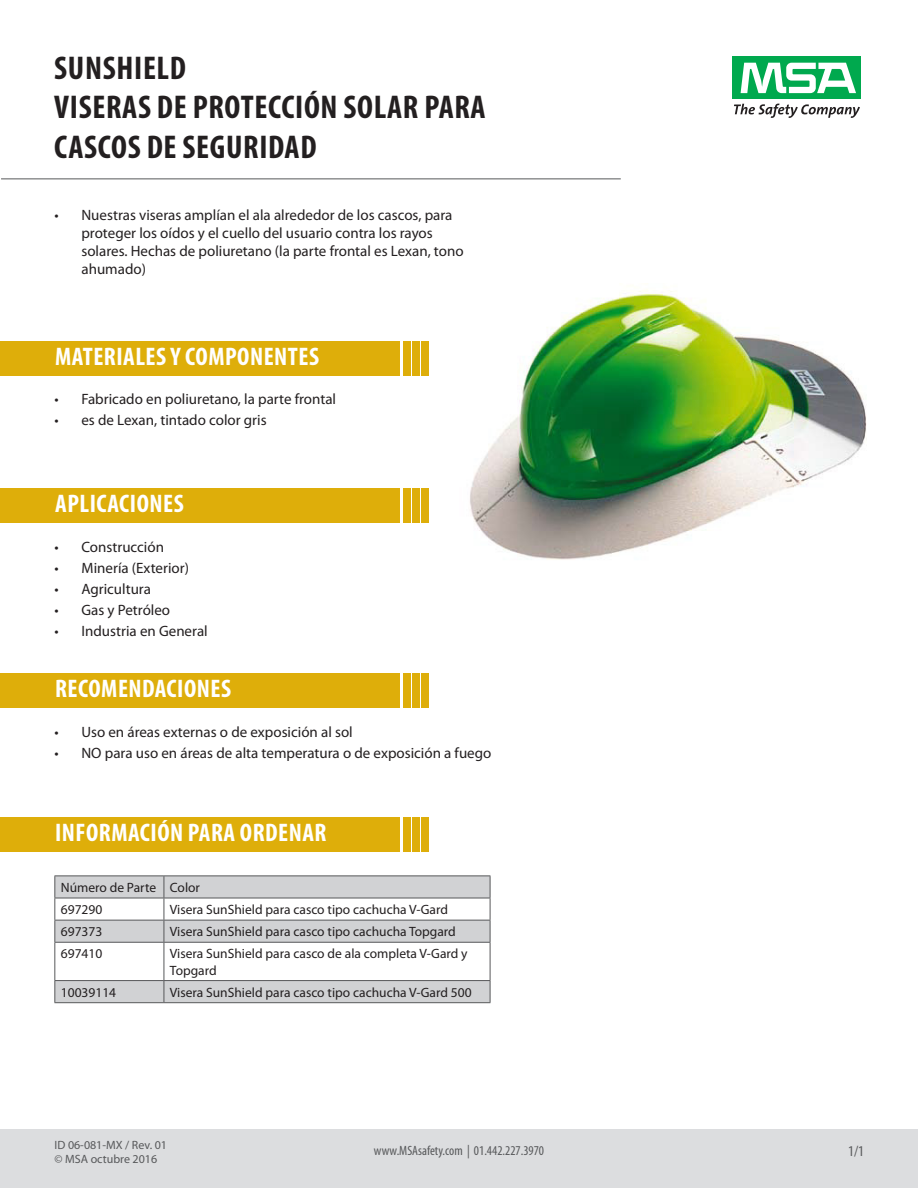
<style>
.page{position:relative;width:918px;height:1188px;background:#fff}
.page>*{position:absolute;margin:0;border:0;box-sizing:border-box;transform-origin:0 0}
.t1{font:700 condensed 33px/39.6px "Myriad Pro";letter-spacing:.02em;color:#231f20}
.t2{font:700 condensed 25.5px "Myriad Pro";letter-spacing:.02em;color:#fff}
.t3{font:15px/18px "Myriad Pro";color:#231f20}
.t4{font:condensed 15px "Myriad Pro";color:#57585a}
.t5{font:13.5px/16.2px "Myriad Pro";color:#231f20}
.t6{font:condensed 13.5px "Myriad Pro";color:#57585a}
.t7{font:12px "Myriad Pro";color:#57585a}
</style>
<div class="page">
<div style="left:0;top:1130px;width:918px;height:58px;background:#dcdddf"></div>
<svg style="left:734px;top:104px;width:126px;height:14px"></svg>
<div style="left:733px;top:56px;width:128px;height:43px;background:#00a94e"></div>
<svg style="left:741px;top:63px;width:115px;height:30px"></svg>
<div style="left:0;top:341px;width:400px;height:35px;background:#deae0a"></div>
<div style="left:412px;top:341px;width:7px;height:35px;background:#deae0a"></div>
<div style="left:403px;top:341px;width:7px;height:35px;background:#deae0a"></div>
<div style="left:422px;top:341px;width:7px;height:35px;background:#deae0a"></div>
<div style="left:0;top:488px;width:400px;height:35px;background:#deae0a"></div>
<div style="left:412px;top:488px;width:7px;height:35px;background:#deae0a"></div>
<div style="left:403px;top:488px;width:7px;height:35px;background:#deae0a"></div>
<div style="left:422px;top:488px;width:7px;height:35px;background:#deae0a"></div>
<div style="left:0;top:673px;width:400px;height:35px;background:#deae0a"></div>
<div style="left:412px;top:673px;width:7px;height:35px;background:#deae0a"></div>
<div style="left:403px;top:673px;width:7px;height:35px;background:#deae0a"></div>
<div style="left:422px;top:673px;width:7px;height:35px;background:#deae0a"></div>
<div style="left:0;top:817px;width:400px;height:34px;background:#deae0a"></div>
<div style="left:412px;top:817px;width:7px;height:34px;background:#deae0a"></div>
<div style="left:403px;top:817px;width:7px;height:34px;background:#deae0a"></div>
<div style="left:422px;top:817px;width:7px;height:34px;background:#deae0a"></div>
<svg style="left:55px;top:877px;width:435px;height:125px;fill:#d1d2d4"></svg>
<hr style="left:54px;top:876px;width:110px;height:1px;background:#57585a">
<hr style="left:164px;top:876px;width:326px;height:1px;background:#57585a">
<hr style="left:54px;top:898px;width:110px;height:1px;background:#57585a">
<hr style="left:164px;top:898px;width:326px;height:1px;background:#57585a">
<hr style="left:54px;top:920px;width:110px;height:1px;background:#57585a">
<svg style="left:54px;top:876px;width:1px;height:66px"></svg>
<hr style="left:164px;top:920px;width:326px;height:1px;background:#57585a">
<svg style="left:164px;top:876px;width:1px;height:66px"></svg>
<svg style="left:490px;top:876px;width:1px;height:66px"></svg>
<hr style="left:54px;top:942px;width:110px;height:1px;background:#57585a">
<hr style="left:54px;top:943px;width:1px;height:37px;background:#57585a">
<hr style="left:164px;top:942px;width:326px;height:1px;background:#57585a">
<hr style="left:164px;top:943px;width:1px;height:37px;background:#57585a">
<hr style="left:490px;top:943px;width:1px;height:37px;background:#57585a">
<hr style="left:54px;top:980px;width:110px;height:1px;background:#57585a">
<svg style="left:54px;top:981px;width:1px;height:21px"></svg>
<hr style="left:164px;top:980px;width:326px;height:1px;background:#57585a">
<svg style="left:164px;top:981px;width:1px;height:21px"></svg>
<svg style="left:490px;top:981px;width:1px;height:21px"></svg>
<hr style="left:54px;top:1002px;width:110px;height:1px;background:#57585a">
<hr style="left:164px;top:1002px;width:326px;height:1px;background:#57585a">
<hr style="left:1px;top:178px;width:620px;height:1px;background:#57585a">
<img style="left:470px;top:289px;width:397px;height:271px">
<p class="t1" style="left:54px;top:47px;width:133px">SUNSHIELD</p>
<p class="t1" style="left:54px;top:87px;width:433px">VISERAS DE PROTECCIÓN SOLAR PARA<br>CASCOS DE SEGURIDAD</p>
<p class="t3" style="left:81px;top:206px;width:384px;text-indent:-27px">• Nuestras viseras amplían el ala alrededor de los cascos, para proteger los oídos y el cuello del usuario contra los rayos solares. Hechas de poliuretano (la parte frontal es Lexan, tono ahumado)</p>
<p class="t2" style="left:55px;top:340px;width:265px">MATERIALES Y COMPONENTES</p>
<p class="t3" style="left:54px;top:390px;width:283px">• Fabricado en poliuretano, la parte frontal</p>
<p class="t3" style="left:54px;top:411px;width:214px">• es de Lexan, tintado color gris</p>
<p class="t2" style="left:55px;top:488px;width:130px">APLICACIONES</p>
<p class="t3" style="left:54px;top:538px;width:111px">• Construcción</p>
<p class="t3" style="left:54px;top:559px;width:136px">• Minería (Exterior)</p>
<p class="t3" style="left:54px;top:580px;width:98px">• Agricultura</p>
<p class="t3" style="left:54px;top:601px;width:117px">• Gas y Petróleo</p>
<p class="t3" style="left:54px;top:622px;width:155px">• Industria en General</p>
<p class="t2" style="left:55px;top:673px;width:177px">RECOMENDACIONES</p>
<p class="t3" style="left:54px;top:723px;width:300px">• Uso en áreas externas o de exposición al sol</p>
<p class="t3" style="left:54px;top:744px;width:438px">• NO para uso en áreas de alta temperatura o de exposición a fuego</p>
<p class="t2" style="left:55px;top:816px;width:273px">INFORMACIÓN PARA ORDENAR</p>
<p class="t5" style="left:61px;top:879px;width:97px">Número de Parte</p>
<p class="t5" style="left:170px;top:879px;width:32px">Color</p>
<p class="t5" style="left:61px;top:901px;width:43px">697290</p>
<p class="t5" style="left:170px;top:901px;width:280px">Visera SunShield para casco tipo cachucha V-Gard</p>
<p class="t5" style="left:61px;top:923px;width:43px">697373</p>
<p class="t5" style="left:170px;top:923px;width:287px">Visera SunShield para casco tipo cachucha Topgard</p>
<p class="t5" style="left:61px;top:946px;width:43px">697410</p>
<p class="t5" style="left:170px;top:946px;width:299px">Visera SunShield para casco de ala completa V-Gard y<br>Topgard</p>
<p class="t5" style="left:61px;top:984px;width:57px">10039114</p>
<p class="t5" style="left:170px;top:984px;width:303px">Visera SunShield para casco tipo cachucha V-Gard 500</p>
<p class="t7" style="left:55px;top:1138px;width:114px">ID 06-081-MX / Rev. 01</p>
<p class="t7" style="left:55px;top:1151px;width:104px">© MSA octubre 2016</p>
<p class="t6" style="left:374px;top:1142px;width:172px">www.MSAsafety.com | 01.442.227.3970</p>
<p class="t4" style="left:848px;top:1142px;width:17px">1/1</p>
</div>
